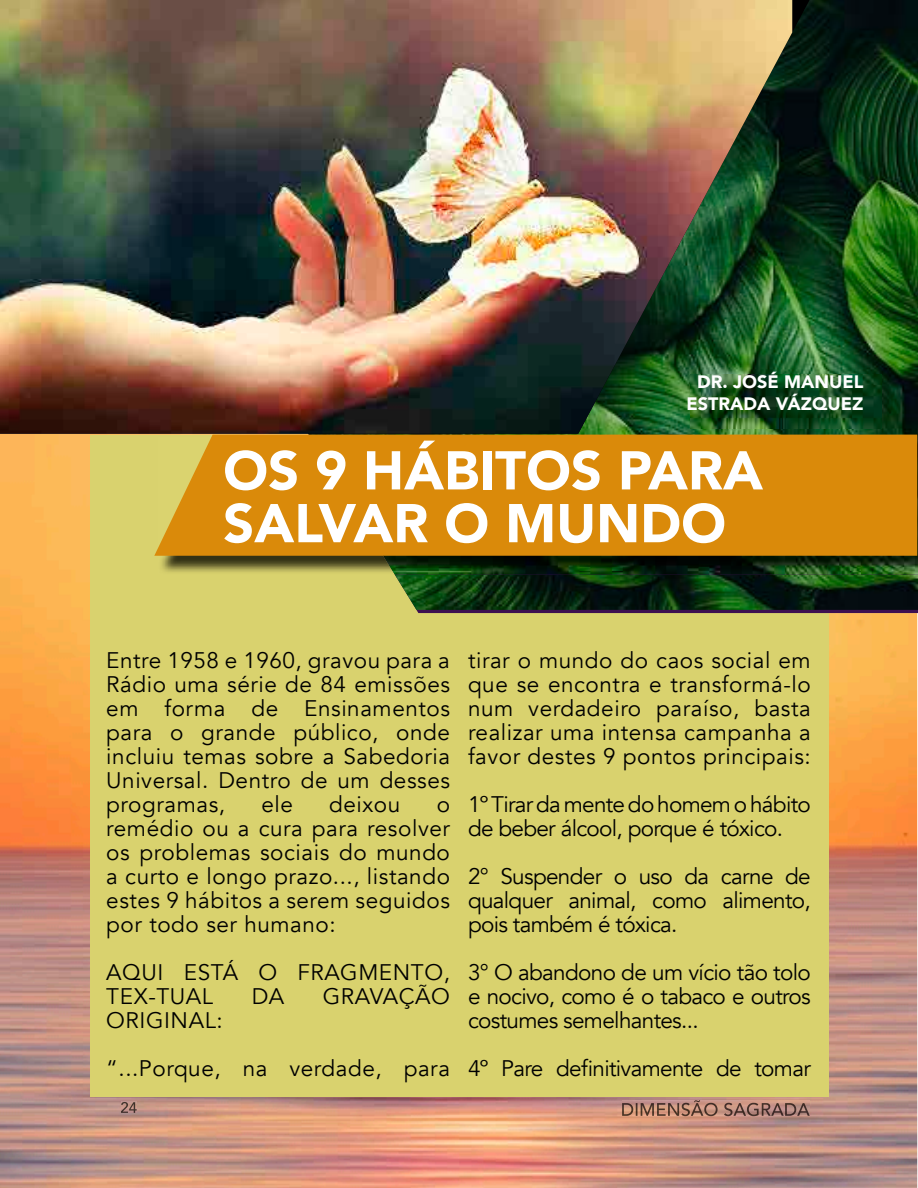
<style>
.page{position:relative;width:918px;height:1188px;background:#fff}
.page>*{position:absolute;margin:0;border:0;box-sizing:border-box;transform-origin:0 0}
.t1{font:900 54px/52.8px "Avenir";color:#fff}
.t2{font:22.5px/24px "Avenir";letter-spacing:.025em;color:#000;text-align:justify}
.t3{font:22.5px/24px "Avenir";letter-spacing:-.03em;color:#000}
.t4{font:900 18px/21.6px "Avenir";color:#fff;text-align:center}
</style>
<div class="page">
<img style="left:0;top:434px;width:917px;height:754px">
<img style="left:121px;top:1102px;width:16px;height:11px">
<img style="left:622px;top:1100px;width:188px;height:16px">
<div style="left:90px;top:436px;width:739px;height:661px;background:#d9d26e"></div>
<img style="left:307px;top:0;width:611px;height:610px">
<img style="left:0;top:0;width:792px;height:434px">
<img style="left:691px;top:375px;width:191px;height:53px">
<img style="left:161px;top:556px;width:149px;height:19px">
<img style="left:310px;top:437px;width:608px;height:138px">
<div style="left:154px;top:435px;width:763px;height:121px;background:#da8a0a"></div>
<p class="t4" style="left:686px;top:371px;width:179px">DR. JOSÉ MANUEL<br>ESTRADA VÁZQUEZ</p>
<h1 class="t1" style="left:223px;top:443px;width:541px">OS 9 HÁBITOS PARA<br>SALVAR O MUNDO</h1>
<p class="t2" style="left:106px;top:648px;width:345px">Entre 1958 e 1960, gravou para a Rádio uma série de 84 emissões em forma de Ensinamentos para o grande público, onde incluiu temas sobre a Sabedoria Universal. Dentro de um desses programas,</p>
<p class="t2" style="left:261px;top:792px;width:33px">ele</p>
<p class="t2" style="left:329px;top:792px;width:73px">deixou</p>
<p class="t2" style="left:106px;top:792px;width:345px;text-indent:330px">o remédio ou a cura para resolver os problemas sociais do mundo a curto e longo prazo..., listando estes 9 hábitos a serem seguidos por todo ser humano:</p>
<p class="t2" style="left:106px;top:960px;width:345px">AQUI ESTÁ O FRAGMENTO,<br>TEX-TUAL</p>
<p class="t2" style="left:252px;top:984px;width:34px">DA</p>
<p class="t2" style="left:323px;top:984px;width:129px">GRAVAÇÃO</p>
<p class="t2" style="left:106px;top:996px;width:345px;line-height:48px">ORIGINAL:<br>“...Porque, na verdade, para</p>
<p class="t2" style="left:468px;top:648px;width:344px">tirar o mundo do caos social em que se encontra e transformá-lo num verdadeiro paraíso, basta realizar uma intensa campanha a favor destes 9 pontos principais:</p>
<p class="t3" style="left:468px;top:792px;width:344px">1º Tirar da mente do homem o hábito de beber álcool, porque é tóxico.</p>
<p class="t2" style="left:468px;top:864px;width:344px">2° Suspender o uso da carne de qualquer animal, como alimento, pois também é tóxica.</p>
<p class="t2" style="left:468px;top:960px;width:344px">3° O abandono de um vício tão tolo e nocivo, como é o tabaco e outros costumes semelhantes...</p>
<p class="t3" style="left:468px;top:1056px;width:344px">4º Pare definitivamente de tomar</p>
</div>
